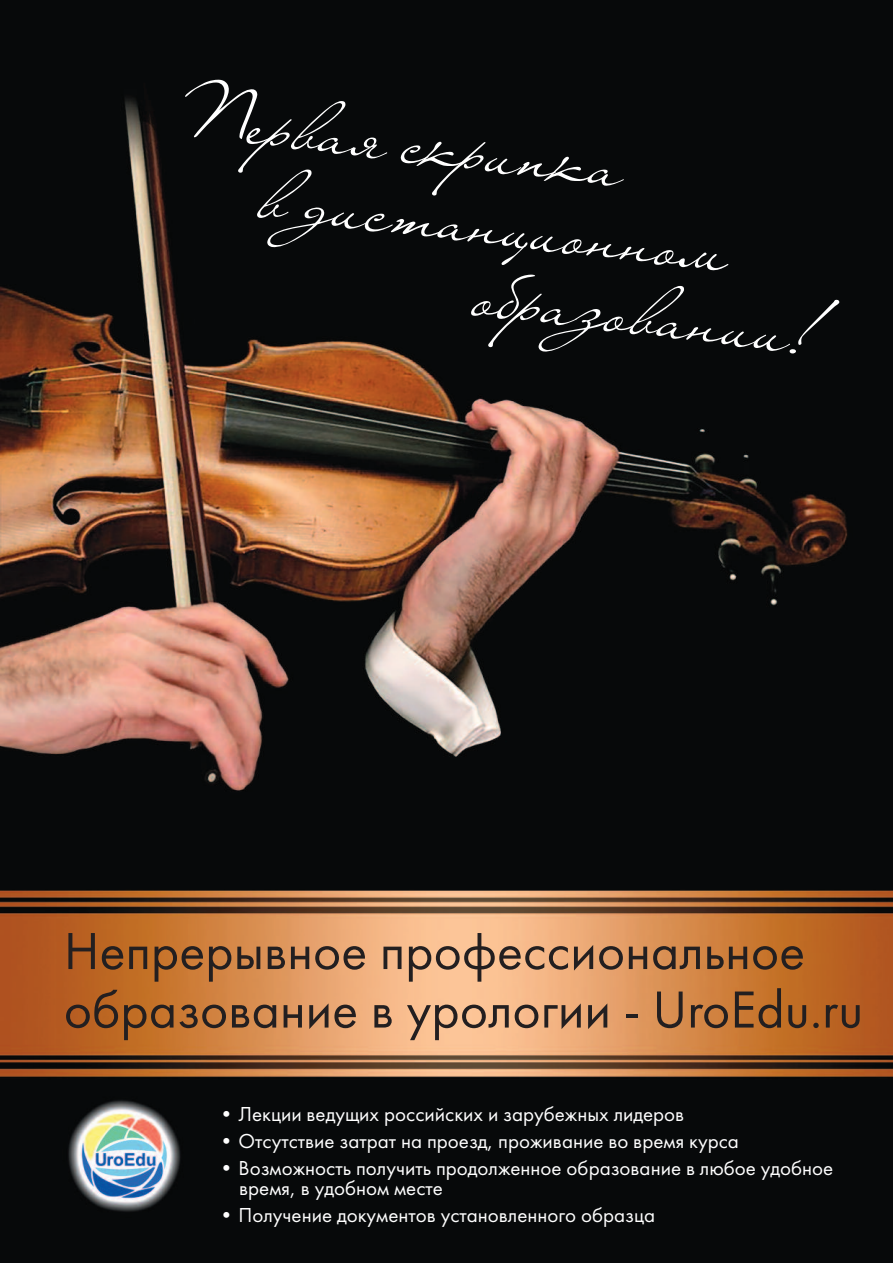
<style>
.page{position:relative;width:893px;height:1263px;background:#fff}
.page>*{position:absolute;margin:0;border:0;box-sizing:border-box;transform-origin:0 0}
.t1{font:72px "Liana";color:#fff}
.t2{font:54px/58.5px "Futura Book C";color:#231f20}
.t3{font:21px/19.5px "Futura Book C";color:#fff}
</style>
<div class="page">
<img style="left:0;top:0;width:893px;height:1263px">
<h1 class="t1" style="left:184px;top:65px;width:453px;rotate:7deg">Первая скрипка</h1>
<h1 class="t1" style="left:270px;top:148px;width:472px;rotate:7deg">в дистанционном</h1>
<h1 class="t1" style="left:485px;top:246px;width:343px;rotate:7deg">образовании!</h1>
<h2 class="t2" style="left:64px;top:921px;width:801px">Непрерывное профессиональное образование в урологии - UroEdu.ru</h2>
<p class="t3" style="left:220px;top:1104px;width:466px">• Лекции ведущих российских и зарубежных лидеров</p>
<p class="t3" style="left:220px;top:1131px;width:521px">• Отсутствие затрат на проезд, проживание во время курса</p>
<p class="t3" style="left:239px;top:1158px;width:596px;text-indent:-20px">• Возможность получить продолженное образование в любое удобное время, в удобном месте</p>
<p class="t3" style="left:220px;top:1205px;width:437px">• Получение документов установленного образца</p>
</div>
